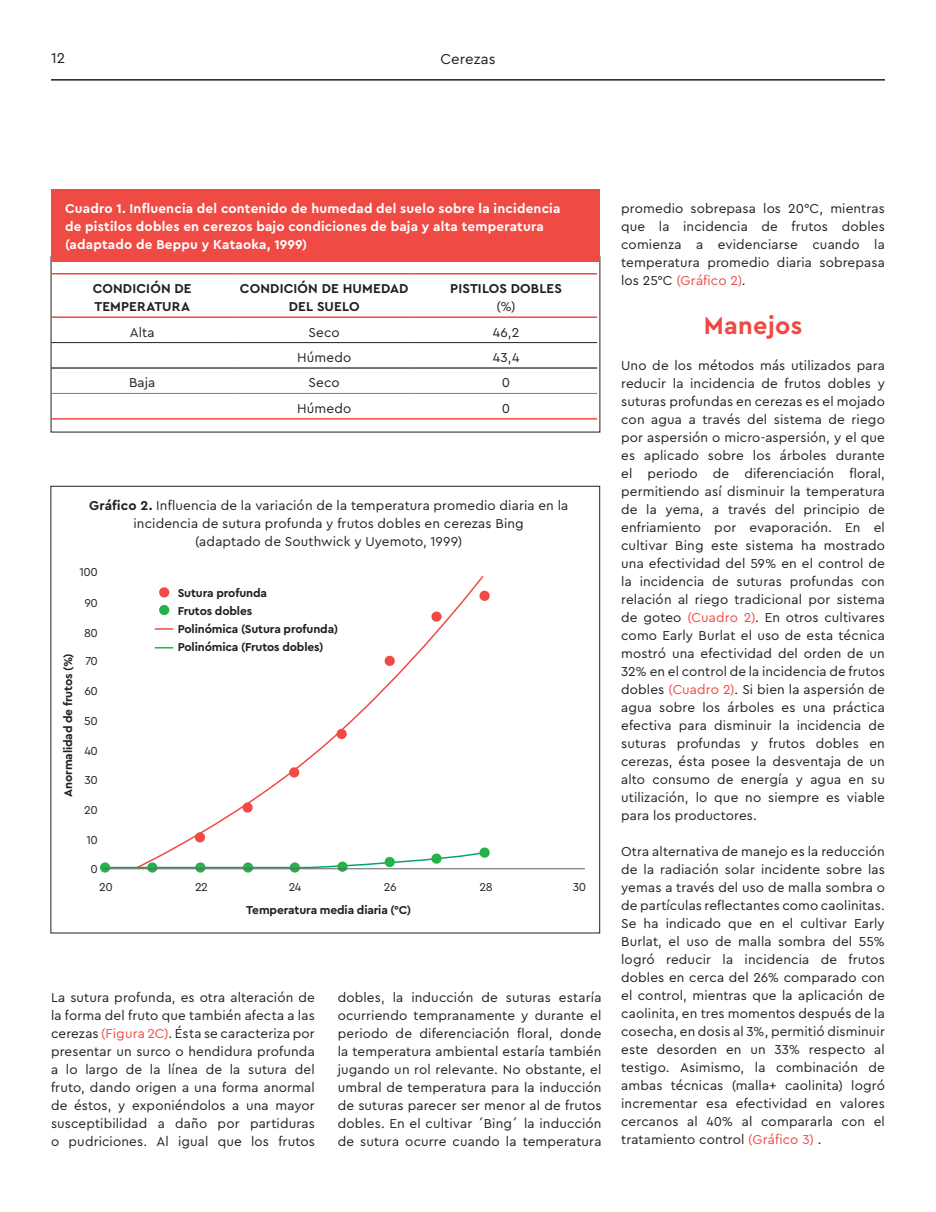
<style>
.page{position:relative;width:936px;height:1212px;background:#fff}
.page>*{position:absolute;margin:0;border:0;box-sizing:border-box;transform-origin:0 0}
.t1{font:700 25.2px "Cera Pro";letter-spacing:.015em;color:#ef4a44}
.t2{font:15px "Cera Pro";color:#231f20}
.t3{font:13.5px/18px "Cera Pro";letter-spacing:.01em;color:#231f20;text-align:justify}
.t4{font:700 13.5px/18px "Cera Pro";letter-spacing:.015em;color:#fff}
.t5{font:700 13.5px/18px "Cera Pro";letter-spacing:.015em;color:#231f20}
.t6{font:700 12px/18px "Cera Pro";letter-spacing:-.01em;color:#231f20}
.t7{font:12px "Cera Pro";letter-spacing:-.05em;color:#231f20}
.s1{font-weight:700}
.s2{color:#ef4a44}
</style>
<div class="page">
<hr style="left:51px;top:273px;width:182px;height:1px;background:#ef4a44">
<hr style="left:233px;top:273px;width:182px;height:1px;background:#ef4a44">
<hr style="left:415px;top:273px;width:182px;height:1px;background:#ef4a44">
<hr style="left:51px;top:316px;width:182px;height:2px;background:#ef4a44">
<hr style="left:233px;top:316px;width:182px;height:2px;background:#ef4a44">
<hr style="left:415px;top:316px;width:182px;height:2px;background:#ef4a44">
<hr style="left:51px;top:418px;width:182px;height:2px;background:#ef4a44">
<hr style="left:233px;top:418px;width:182px;height:2px;background:#ef4a44">
<hr style="left:415px;top:418px;width:182px;height:2px;background:#ef4a44">
<hr style="left:51px;top:367px;width:182px;height:2px;background:#0b090c">
<hr style="left:233px;top:367px;width:182px;height:2px;background:#0b090c">
<hr style="left:415px;top:367px;width:182px;height:2px;background:#0b090c">
<hr style="left:51px;top:342px;width:182px;height:1px;background:#231f20">
<hr style="left:233px;top:342px;width:182px;height:1px;background:#231f20">
<hr style="left:415px;top:342px;width:182px;height:1px;background:#231f20">
<hr style="left:51px;top:393px;width:182px;height:1px;background:#ef4a44">
<hr style="left:233px;top:393px;width:182px;height:1px;background:#ef4a44">
<hr style="left:415px;top:393px;width:182px;height:1px;background:#ef4a44">
<div style="left:51px;top:189px;width:549px;height:72px;background:#ef4a44"></div>
<svg style="left:154px;top:576px;width:330px;height:275px"></svg>
<svg style="left:108px;top:851px;width:371px;height:17px"></svg>
<div style="left:195px;top:832px;width:10px;height:10px;background:#ef4a44;border-radius:50%"></div>
<div style="left:242px;top:802px;width:11px;height:11px;background:#ef4a44;border-radius:50%"></div>
<div style="left:289px;top:767px;width:10px;height:10px;background:#ef4a44;border-radius:50%"></div>
<div style="left:336px;top:729px;width:11px;height:10px;background:#ef4a44;border-radius:50%"></div>
<div style="left:384px;top:656px;width:11px;height:10px;background:#ef4a44;border-radius:50%"></div>
<div style="left:431px;top:611px;width:10px;height:11px;background:#ef4a44;border-radius:50%"></div>
<div style="left:479px;top:591px;width:10px;height:10px;background:#ef4a44;border-radius:50%"></div>
<svg style="left:100px;top:862px;width:10px;height:11px"></svg>
<svg style="left:147px;top:862px;width:10px;height:11px"></svg>
<svg style="left:195px;top:862px;width:10px;height:11px"></svg>
<svg style="left:243px;top:862px;width:10px;height:11px"></svg>
<svg style="left:290px;top:862px;width:10px;height:11px"></svg>
<svg style="left:337px;top:861px;width:10px;height:11px"></svg>
<div style="left:384px;top:857px;width:11px;height:10px;background:#23b24b;border-radius:50%"></div>
<div style="left:431px;top:853px;width:10px;height:11px;background:#23b24b;border-radius:50%"></div>
<div style="left:479px;top:847px;width:10px;height:11px;background:#23b24b;border-radius:50%"></div>
<hr style="left:103px;top:868px;width:482px;height:1px;background:#5d6162">
<hr style="left:51px;top:79px;width:833px;height:2px;background:#231f20">
<p class="t2" style="left:51px;top:48px;width:16px">12</p>
<p class="t2" style="left:440px;top:49px;width:57px">Cerezas</p>
<p class="t4" style="left:65px;top:199px;width:497px">Cuadro 1. Influencia del contenido de humedad del suelo sobre la incidencia de pistilos dobles en cerezos bajo condiciones de baja y alta temperatura (adaptado de Beppu y Kataoka, 1999)</p>
<p class="t5" style="left:93px;top:279px;width:100px">CONDICIÓN DE<br>TEMPERATURA</p>
<p class="t5" style="left:240px;top:279px;width:170px;text-align:center">CONDICIÓN DE HUMEDAD<br>DEL SUELO</p>
<p class="t5" style="left:450px;top:279px;width:113px">PISTILOS DOBLES</p>
<p class="t3" style="left:496px;top:297px;width:21px">(%)</p>
<p class="t3" style="left:130px;top:322px;width:26px">Alta</p>
<p class="t3" style="left:308px;top:322px;width:33px">Seco</p>
<p class="t3" style="left:493px;top:322px;width:28px">46,2</p>
<p class="t3" style="left:297px;top:348px;width:56px">Húmedo</p>
<p class="t3" style="left:493px;top:348px;width:28px">43,4</p>
<p class="t3" style="left:129px;top:373px;width:28px">Baja</p>
<p class="t3" style="left:308px;top:373px;width:33px">Seco</p>
<p class="t3" style="left:502px;top:373px;width:10px">0</p>
<p class="t3" style="left:297px;top:399px;width:56px">Húmedo</p>
<p class="t3" style="left:502px;top:399px;width:10px">0</p>
<p class="t3" style="left:89px;top:496px;width:481px;text-align:center"><span class="s1">Gráfico 2.</span> Influencia de la variación de la temperatura promedio diaria en la incidencia de sutura profunda y frutos dobles en cerezas Bing<br>(adaptado de Southwick y Uyemoto, 1999)</p>
<p class="t6" style="left:178px;top:583px;width:162px">Sutura profunda<br>Frutos dobles<br>Polinómica (Sutura profunda)<br>Polinómica (Frutos dobles)</p>
<p class="t7" style="left:80px;top:564px;width:20px">100</p>
<p class="t7" style="left:84px;top:595px;width:15px">90</p>
<p class="t7" style="left:84px;top:625px;width:15px">80</p>
<p class="t7" style="left:85px;top:653px;width:14px">70</p>
<p class="t6" style="left:59px;top:797px;width:145px;rotate:-90deg">Anormalidad de frutos (%)</p>
<p class="t7" style="left:84px;top:683px;width:15px">60</p>
<p class="t7" style="left:84px;top:712px;width:15px">50</p>
<p class="t7" style="left:84px;top:743px;width:15px">40</p>
<p class="t7" style="left:84px;top:772px;width:15px">30</p>
<p class="t7" style="left:84px;top:802px;width:15px">20</p>
<p class="t7" style="left:86px;top:832px;width:13px">10</p>
<p class="t7" style="left:90px;top:861px;width:9px">0</p>
<p class="t7" style="left:99px;top:879px;width:15px">20</p>
<p class="t7" style="left:195px;top:879px;width:14px">22</p>
<p class="t7" style="left:289px;top:879px;width:14px">24</p>
<p class="t7" style="left:384px;top:879px;width:14px">26</p>
<p class="t7" style="left:479px;top:879px;width:15px">28</p>
<p class="t7" style="left:572px;top:879px;width:15px">30</p>
<p class="t6" style="left:246px;top:901px;width:166px">Temperatura media diaria (°C)</p>
<p class="t3" style="left:51px;top:987px;width:265px">La sutura profunda, es otra alteración de la forma del fruto que también afecta a las cerezas <span class="s2">(Figura 2C)</span>. Ésta se caracteriza por presentar un surco o hendidura profunda a lo largo de la línea de la sutura del fruto, dando origen a una forma anormal de éstos, y exponiéndolos a una mayor susceptibilidad a daño por partiduras o pudriciones. Al igual que los frutos</p>
<p class="t3" style="left:338px;top:987px;width:265px">dobles, la inducción de suturas estaría ocurriendo tempranamente y durante el periodo de diferenciación floral, donde la temperatura ambiental estaría también jugando un rol relevante. No obstante, el umbral de temperatura para la inducción de suturas parecer ser menor al de frutos dobles. En el cultivar ´Bing´ la inducción de sutura ocurre cuando la temperatura</p>
<p class="t3" style="left:621px;top:199px;width:265px">promedio sobrepasa los 20°C, mientras que la incidencia de frutos dobles comienza a evidenciarse cuando la temperatura promedio diaria sobrepasa los 25°C <span class="s2">(Gráfico 2)</span>.</p>
<h1 class="t1" style="left:703px;top:308px;width:100px">Manejos</h1>
<p class="t3" style="left:621px;top:356px;width:265px">Uno de los métodos más utilizados para reducir la incidencia de frutos dobles y suturas profundas en cerezas es el mojado con agua a través del sistema de riego por aspersión o micro-aspersión, y el que es aplicado sobre los árboles durante el periodo de diferenciación floral, permitiendo así disminuir la temperatura de la yema, a través del principio de enfriamiento por evaporación. En el cultivar Bing este sistema ha mostrado una efectividad del 59% en el control de la incidencia de suturas profundas con relación al riego tradicional por sistema de goteo <span class="s2">(Cuadro 2)</span>. En otros cultivares como Early Burlat el uso de esta técnica mostró una efectividad del orden de un 32% en el control de la incidencia de frutos dobles <span class="s2">(Cuadro 2)</span>. Si bien la aspersión de agua sobre los árboles es una práctica efectiva para disminuir la incidencia de suturas profundas y frutos dobles en cerezas, ésta posee la desventaja de un alto consumo de energía y agua en su utilización, lo que no siempre es viable para los productores.</p>
<p class="t3" style="left:621px;top:842px;width:265px">Otra alternativa de manejo es la reducción de la radiación solar incidente sobre las yemas a través del uso de malla sombra o de partículas reflectantes como caolinitas.<br>Se ha indicado que en el cultivar Early Burlat, el uso de malla sombra del 55% logró reducir la incidencia de frutos dobles en cerca del 26% comparado con el control, mientras que la aplicación de caolinita, en tres momentos después de la cosecha, en dosis al 3%, permitió disminuir este desorden en un 33% respecto al testigo. Asimismo, la combinación de ambas técnicas (malla+ caolinita) logró incrementar esa efectividad en valores cercanos al 40% al compararla con el tratamiento control <span class="s2">(Gráfico 3)</span> .</p>
</div>
